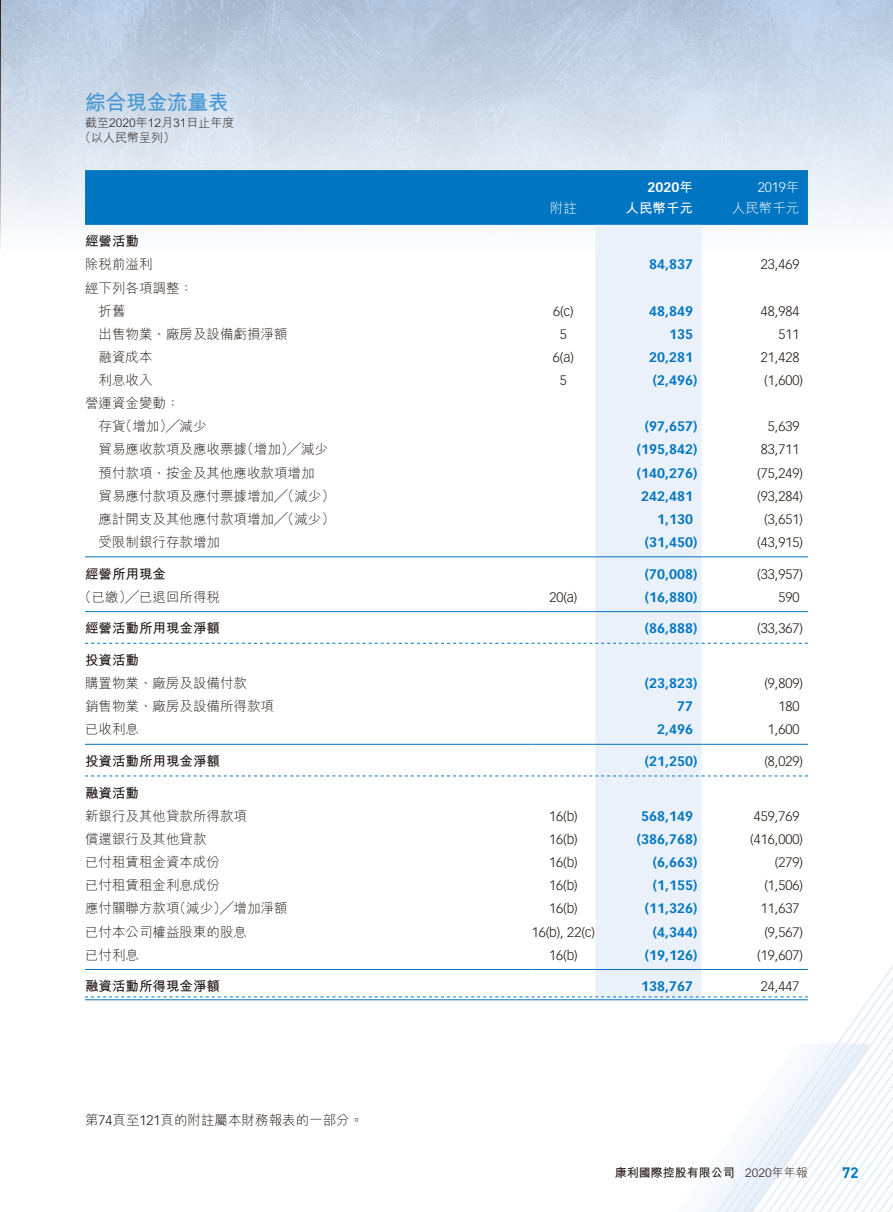
<style>
.page{position:relative;width:893px;height:1212px;background:#fff}
.page>*{position:absolute;margin:0;border:0;box-sizing:border-box;transform-origin:0 0}
.t1{font:700 21px "M Hei HK";letter-spacing:-.025em;color:#4597d3}
.t2{font:700 15px "DIN Pro";color:#0075c1}
.t3{font:300 13.5px/23.1px "M Hei HK";color:#231916}
.t4{font:300 13.5px "Vectora LT Std";color:#231916}
.t5{font:700 13.5px "Vectora LT Std";color:#0075c1}
.t6{font:700 13.5px "M Hei HK";color:#231916}
.t7{font:300 13.5px "M Hei HK";color:#fff}
.t8{font:300 13.5px "Vectora LT Std";color:#fff}
.t9{font:700 13.5px "Vectora LT Std";color:#fff}
.t10{font:700 13.5px "M Hei HK";color:#fff}
.t11{font:300 12px/15px "M Hei HK";color:#231916}
.t12{font:700 12px "M Hei HK";color:#231916}
.s1{font-family:"M Hei HK"}
.s2{font-family:"Vectora LT Std"}
</style>
<div class="page">
<img style="left:85px;top:966px;width:808px;height:246px">
<img style="left:0;top:0;width:893px;height:247px">
<div style="left:85px;top:170px;width:723px;height:55px;background:#0075c1"></div>
<div style="left:595px;top:225px;width:107px;height:774px;background:#eaf1fa"></div>
<hr style="left:85px;top:556px;width:446px;height:1px;background:#0075c1">
<hr style="left:531px;top:556px;width:64px;height:1px;background:#0075c1">
<hr style="left:595px;top:556px;width:107px;height:1px;background:#0075c1">
<hr style="left:702px;top:556px;width:106px;height:1px;background:#0075c1">
<hr style="left:85px;top:611px;width:446px;height:1px;background:#0075c1">
<hr style="left:531px;top:611px;width:64px;height:1px;background:#0075c1">
<hr style="left:595px;top:611px;width:107px;height:1px;background:#0075c1">
<hr style="left:702px;top:611px;width:106px;height:1px;background:#0075c1">
<svg style="left:85px;top:643px;width:723px;height:1px"></svg>
<hr style="left:85px;top:744px;width:446px;height:1px;background:#0075c1">
<hr style="left:531px;top:744px;width:64px;height:1px;background:#0075c1">
<hr style="left:595px;top:744px;width:107px;height:1px;background:#0075c1">
<hr style="left:702px;top:744px;width:106px;height:1px;background:#0075c1">
<svg style="left:85px;top:775px;width:723px;height:1px"></svg>
<hr style="left:85px;top:969px;width:446px;height:1px;background:#0075c1">
<hr style="left:531px;top:969px;width:64px;height:1px;background:#0075c1">
<hr style="left:595px;top:969px;width:107px;height:1px;background:#0075c1">
<hr style="left:702px;top:969px;width:106px;height:1px;background:#0075c1">
<hr style="left:85px;top:999px;width:446px;height:1px;background:#0075c1">
<hr style="left:531px;top:999px;width:64px;height:1px;background:#0075c1">
<hr style="left:595px;top:999px;width:107px;height:1px;background:#0075c1">
<svg style="left:85px;top:996px;width:723px;height:1px"></svg>
<hr style="left:702px;top:999px;width:106px;height:1px;background:#0075c1">
<h1 class="t1" style="left:85px;top:87px;width:145px">綜合現金流量表</h1>
<p class="t11" style="left:79px;top:114px;width:157px;text-indent:6px">截至2020年12月31日止年度（以人民幣呈列(</p>
<p class="t9" style="left:648px;top:179px;width:47px">2020<span class="s1">年</span></p>
<p class="t8" style="left:758px;top:179px;width:43px">2019<span class="s1">年</span></p>
<p class="t7" style="left:550px;top:198px;width:28px">附註</p>
<p class="t10" style="left:626px;top:198px;width:69px">人民幣千元</p>
<p class="t7" style="left:732px;top:198px;width:69px">人民幣千元</p>
<p class="t6" style="left:85px;top:232px;width:55px">經營活動</p>
<p class="t3" style="left:85px;top:252px;width:109px">除稅前溢利<br>經下列各項調整：</p>
<p class="t5" style="left:649px;top:256px;width:45px">84,837</p>
<p class="t4" style="left:761px;top:257px;width:40px">23,469</p>
<p class="t3" style="left:99px;top:299px;width:28px">折舊</p>
<p class="t4" style="left:553px;top:303px;width:22px">(c(6</p>
<p class="t5" style="left:649px;top:303px;width:45px">48,849</p>
<p class="t4" style="left:761px;top:303px;width:40px">48,984</p>
<p class="t3" style="left:99px;top:322px;width:190px">出售物業、廠房及設備虧損淨額</p>
<p class="t4" style="left:560px;top:326px;width:9px">5</p>
<p class="t5" style="left:669px;top:326px;width:25px">135</p>
<p class="t4" style="left:778px;top:326px;width:23px">511</p>
<p class="t3" style="left:99px;top:345px;width:55px">融資成本</p>
<p class="t4" style="left:553px;top:349px;width:23px">(a(6</p>
<p class="t5" style="left:649px;top:349px;width:45px">20,281</p>
<p class="t4" style="left:761px;top:349px;width:40px">21,428</p>
<p class="t3" style="left:85px;top:368px;width:96px;text-indent:14px">利息收入<br>營運資金變動：</p>
<p class="t4" style="left:560px;top:372px;width:9px">5</p>
<p class="t5" style="left:653px;top:372px;width:46px">)2,496(</p>
<p class="t4" style="left:764px;top:372px;width:40px">)1,600(</p>
<p class="t3" style="left:119px;top:414px;width:89px">（增加）╱減少</p>
<p class="t3" style="left:99px;top:414px;width:28px">存貨</p>
<p class="t5" style="left:645px;top:418px;width:54px">)97,657(</p>
<p class="t4" style="left:768px;top:419px;width:33px">5,639</p>
<p class="t3" style="left:240px;top:437px;width:89px">（增加）╱減少</p>
<p class="t3" style="left:99px;top:437px;width:150px">貿易應收款項及應收票據</p>
<p class="t5" style="left:637px;top:441px;width:62px">)195,842(</p>
<p class="t4" style="left:761px;top:442px;width:40px">83,711</p>
<p class="t3" style="left:99px;top:461px;width:217px">預付款項、按金及其他應收款項增加</p>
<p class="t5" style="left:637px;top:465px;width:62px">)140,276(</p>
<p class="t4" style="left:757px;top:465px;width:47px">)75,249(</p>
<p class="t3" style="left:99px;top:484px;width:238px">貿易應付款項及應付票據增加╱（減少(</p>
<p class="t5" style="left:641px;top:488px;width:53px">242,481</p>
<p class="t4" style="left:757px;top:488px;width:47px">)93,284(</p>
<p class="t3" style="left:99px;top:507px;width:238px">應計開支及其他應付款項增加╱（減少(</p>
<p class="t5" style="left:657px;top:511px;width:37px">1,130</p>
<p class="t4" style="left:764px;top:511px;width:40px">)3,651(</p>
<p class="t3" style="left:99px;top:530px;width:123px">受限制銀行存款增加</p>
<p class="t5" style="left:645px;top:534px;width:54px">)31,450(</p>
<p class="t4" style="left:757px;top:534px;width:47px">)43,915(</p>
<p class="t6" style="left:85px;top:564px;width:82px">經營所用現金</p>
<p class="t5" style="left:645px;top:566px;width:54px">)70,008(</p>
<p class="t4" style="left:757px;top:566px;width:47px">)33,957(</p>
<p class="t3" style="left:78px;top:585px;width:143px">（已繳）╱已退回所得稅</p>
<p class="t4" style="left:549px;top:589px;width:30px">2 0 (a(</p>
<p class="t5" style="left:645px;top:589px;width:54px">)16,880(</p>
<p class="t4" style="left:778px;top:589px;width:23px">590</p>
<p class="t6" style="left:85px;top:619px;width:136px">經營活動所用現金淨額</p>
<p class="t6" style="left:85px;top:650px;width:55px">投資活動</p>
<p class="t5" style="left:645px;top:620px;width:54px">)86,888(</p>
<p class="t4" style="left:757px;top:621px;width:47px">)33,367(</p>
<p class="t3" style="left:85px;top:671px;width:163px">購置物業、廠房及設備付款</p>
<p class="t5" style="left:645px;top:675px;width:54px">)23,823(</p>
<p class="t4" style="left:764px;top:675px;width:40px">)9,809(</p>
<p class="t3" style="left:85px;top:694px;width:190px">銷售物業、廠房及設備所得款項</p>
<p class="t5" style="left:677px;top:698px;width:17px">77</p>
<p class="t4" style="left:778px;top:699px;width:23px">180</p>
<p class="t3" style="left:85px;top:717px;width:55px">已收利息</p>
<p class="t5" style="left:657px;top:721px;width:37px">2,496</p>
<p class="t4" style="left:768px;top:722px;width:33px">1,600</p>
<p class="t6" style="left:85px;top:751px;width:136px">投資活動所用現金淨額</p>
<p class="t6" style="left:85px;top:783px;width:55px">融資活動</p>
<p class="t5" style="left:645px;top:753px;width:54px">)21,250(</p>
<p class="t4" style="left:764px;top:753px;width:40px">)8,029(</p>
<p class="t3" style="left:85px;top:804px;width:163px">新銀行及其他貸款所得款項</p>
<p class="t4" style="left:549px;top:808px;width:30px">1 6 (b(</p>
<p class="t5" style="left:641px;top:808px;width:53px">568,149</p>
<p class="t4" style="left:754px;top:808px;width:47px">459,769</p>
<p class="t3" style="left:85px;top:827px;width:123px">償還銀行及其他貸款</p>
<p class="t4" style="left:549px;top:831px;width:30px">1 6 (b(</p>
<p class="t5" style="left:637px;top:831px;width:62px">)386,768(</p>
<p class="t4" style="left:750px;top:831px;width:54px">)416,000(</p>
<p class="t3" style="left:85px;top:850px;width:136px">已付租賃租金資本成份</p>
<p class="t4" style="left:549px;top:854px;width:30px">1 6 (b(</p>
<p class="t5" style="left:653px;top:854px;width:46px">)6,663(</p>
<p class="t4" style="left:775px;top:854px;width:30px">)279(</p>
<p class="t3" style="left:85px;top:873px;width:136px">已付租賃租金利息成份</p>
<p class="t4" style="left:549px;top:878px;width:30px">1 6 (b(</p>
<p class="t5" style="left:653px;top:877px;width:46px">)1,155(</p>
<p class="t4" style="left:764px;top:878px;width:40px">)1,506(</p>
<p class="t3" style="left:173px;top:896px;width:116px">（減少）╱增加淨額</p>
<p class="t3" style="left:85px;top:896px;width:96px">應付關聯方款項</p>
<p class="t4" style="left:549px;top:901px;width:30px">1 6 (b(</p>
<p class="t5" style="left:645px;top:900px;width:54px">)11,326(</p>
<p class="t4" style="left:761px;top:901px;width:40px">11,637</p>
<p class="t3" style="left:85px;top:919px;width:163px">已付本公司權益股東的股息</p>
<p class="t4" style="left:532px;top:924px;width:65px">1 6 , )b( 2 2 (c(</p>
<p class="t5" style="left:653px;top:923px;width:46px">)4,344(</p>
<p class="t4" style="left:764px;top:924px;width:40px">)9,567(</p>
<p class="t3" style="left:85px;top:942px;width:55px">已付利息</p>
<p class="t4" style="left:549px;top:947px;width:30px">1 6 (b(</p>
<p class="t5" style="left:645px;top:947px;width:54px">)19,126(</p>
<p class="t4" style="left:757px;top:947px;width:47px">)19,607(</p>
<p class="t6" style="left:85px;top:976px;width:136px">融資活動所得現金淨額</p>
<p class="t5" style="left:641px;top:978px;width:53px">138,767</p>
<p class="t4" style="left:761px;top:979px;width:40px">24,447</p>
<p class="t3" style="left:85px;top:1108px;width:280px">第<span class="s2">74</span>頁至<span class="s2">121</span>頁的附註屬本財務報表的一部分。</p>
<p class="t12" style="left:615px;top:1164px;width:121px">康利國際控股有限公司</p>
<p class="t11" style="left:745px;top:1165px;width:64px">2020年年報</p>
<p class="t2" style="left:842px;top:1162px;width:18px">72</p>
</div>
